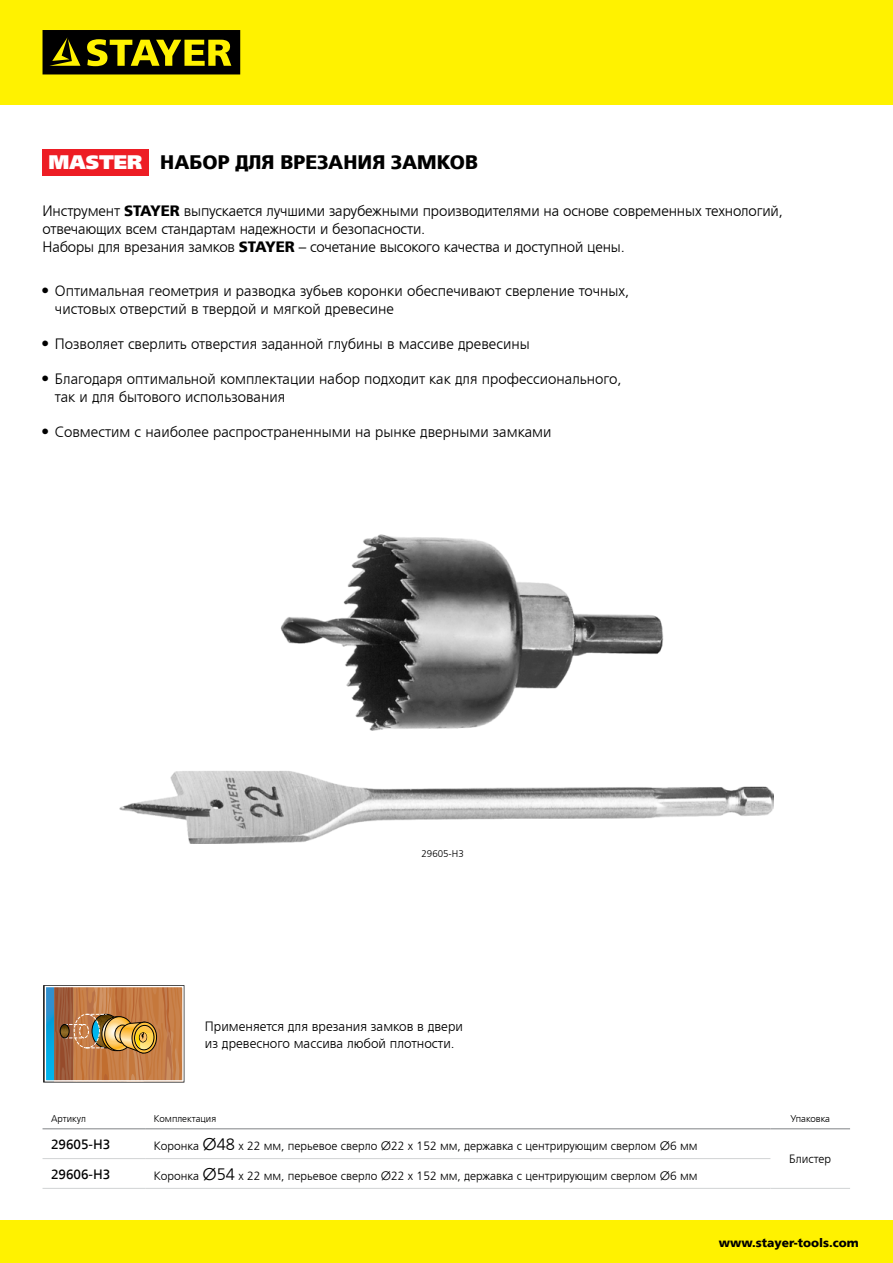
<style>
.page{position:relative;width:893px;height:1263px;background:#fff}
.page>*{position:absolute;margin:0;border:0;box-sizing:border-box;transform-origin:0 0}
.t1{font:19.5px "AG Foreigner Stayer Bold";color:#000}
.t2{font:300 15px/18px "AG Foreigner";color:#000}
.t3{font:300 13.5px/16.2px "AG Foreigner";color:#000}
.t4{font:13.5px "AG Foreigner";color:#000}
.t5{font:300 12px "AG Foreigner";color:#000}
.t6{font:12px "AG Foreigner Stayer Bold";color:#000}
.t7{font:300 9.75px "AG Foreigner";color:#000}
.s1{font-family:"AG Foreigner Ultra";font-weight:900;color:#fff}
.s2{font-family:"AG Foreigner Stayer Bold";font-weight:400}
.s3{font-family:"AG Letterica Condensed";font-weight:700}
.s4{font-family:"Century Gothic";font-weight:400;font-size:16.5px}
.s5{font-size:16.5px}
.s6{font-family:"Century Gothic";font-weight:400}
</style>
<div class="page">
<div style="left:0;top:0;width:893px;height:105px;background:#fff200"></div>
<div style="left:0;top:1220px;width:893px;height:43px;background:#fff200"></div>
<svg style="left:43px;top:30px;width:197px;height:44px"></svg>
<hr style="left:770px;top:1188px;width:80px;height:1px;background:#d1d3d4">
<hr style="left:43px;top:1158px;width:102px;height:1px;background:#d1d3d4">
<hr style="left:145px;top:1158px;width:625px;height:1px;background:#d1d3d4">
<hr style="left:43px;top:1188px;width:102px;height:1px;background:#d1d3d4">
<hr style="left:145px;top:1188px;width:625px;height:1px;background:#d1d3d4">
<hr style="left:43px;top:1128px;width:102px;height:1px;background:#808285">
<hr style="left:145px;top:1128px;width:625px;height:1px;background:#808285">
<hr style="left:770px;top:1128px;width:80px;height:1px;background:#808285">
<div style="left:42px;top:149px;width:107px;height:26px;background:#ed1d24"></div>
<img style="left:120px;top:771px;width:654px;height:72px">
<img style="left:280px;top:534px;width:384px;height:197px">
<div style="left:43px;top:985px;width:141px;height:97px;border:4px solid #000"></div>
<svg style="left:47px;top:988px;width:135px;height:92px;background:#b07e50"></svg>
<div style="left:60px;top:1024px;width:9px;height:14px;border:1px solid #000;border-radius:50%"></div>
<div style="left:45px;top:986px;width:139px;height:96px;border:1px solid #fff"></div>
<div style="left:74px;top:1014px;width:26px;height:34px;border:1px dashed #fff;border-radius:50%"></div>
<h1 class="t1" style="left:48px;top:151px;width:431px"><span class="s1">MASTER</span> Набор для врезания замков</h1>
<p class="t2" style="left:43px;top:202px;width:742px">Инструмент <span class="s2">Stayer</span> выпускается лучшими зарубежными производителями на основе современных технологий, отвечающих всем стандартам надежности и безопасности.<br>Наборы для врезания замков <span class="s2">Stayer</span> – сочетание высокого качества и доступной цены.</p>
<p class="t2" style="left:55px;top:282px;width:576px;text-indent:-13px"><span class="s3">•</span> Оптимальная геометрия и разводка зубьев коронки обеспечивают сверление точных, чистовых отверстий в твердой и мягкой древесине</p>
<p class="t2" style="left:42px;top:335px;width:489px"><span class="s3">•</span> Позволяет сверлить отверстия заданной глубины в массиве древесины</p>
<p class="t2" style="left:55px;top:370px;width:568px;text-indent:-13px"><span class="s3">•</span> Благодаря оптимальной комплектации набор подходит как для профессионального, так и для бытового использования</p>
<p class="t2" style="left:42px;top:423px;width:511px"><span class="s3">•</span> Совместим с наиболее распространенными на рынке дверными замками</p>
<p class="t7" style="left:422px;top:848px;width:44px">29605-H3</p>
<p class="t3" style="left:205px;top:1019px;width:260px">Применяется для врезания замков в двери из древесного массива любой плотности.</p>
<p class="t7" style="left:51px;top:1113px;width:36px">Артикул</p>
<p class="t7" style="left:154px;top:1113px;width:64px">Комплектация</p>
<p class="t7" style="left:790px;top:1113px;width:41px">Упаковка</p>
<p class="t4" style="left:51px;top:1137px;width:61px">29605-H3</p>
<p class="t5" style="left:154px;top:1140px;width:545px">Коронка <span class="s4">Ø</span><span class="s5">48</span> х 22 мм, перьевое сверло <span class="s6">Ø</span>22 х 152 мм, державка с центрирующим сверлом <span class="s6">Ø</span>6 мм</p>
<p class="t5" style="left:789px;top:1153px;width:44px">Блистер</p>
<p class="t4" style="left:51px;top:1166px;width:61px">29606-H3</p>
<p class="t5" style="left:154px;top:1169px;width:545px">Коронка <span class="s4">Ø</span><span class="s5">54</span> х 22 мм, перьевое сверло <span class="s6">Ø</span>22 х 152 мм, державка с центрирующим сверлом <span class="s6">Ø</span>6 мм</p>
<p class="t6" style="left:719px;top:1236px;width:142px">www.stayer-tools.com</p>
</div>
